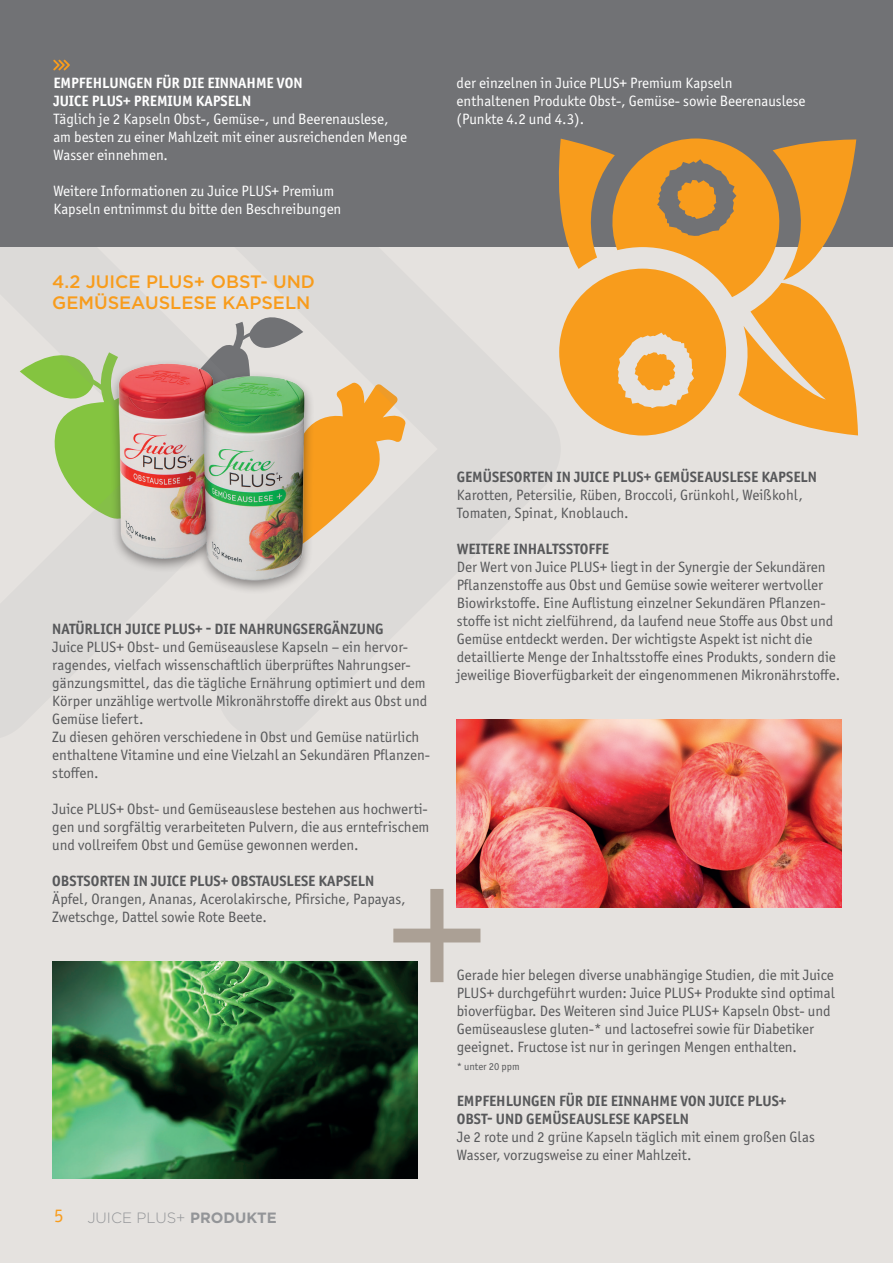
<style>
.page{position:relative;width:893px;height:1263px;background:#e5e2df}
.page>*{position:absolute;margin:0;border:0;box-sizing:border-box;transform-origin:0 0}
.t1{font:500 18px/21.6px "Gotham";color:#f89c1c}
.t2{font:15px/18px "Officina Sans ITC Pro";color:#57585a}
.t3{font:15px/18px "Officina Sans ITC Pro";color:#fff}
.t4{font:700 15px/18px "Officina Sans ITC Pro";color:#57585a}
.t5{font:700 15px/18px "Officina Sans ITC Pro";color:#fff}
.t6{font:300 14.85px "Gotham";color:#939598}
.t7{font:10.5px "Officina Sans ITC Pro";color:#57585a}
.s1{font-family:"Officina Sans ITC Pro";font-weight:400;font-size:19.2px;color:#f89c1c}
.s2{font-weight:700}
</style>
<div class="page">
<svg style="left:279px;top:318px;width:178px;height:423px;fill:#dcdad8"></svg>
<svg style="left:20px;top:317px;width:259px;height:187px"></svg>
<div style="left:0;top:0;width:893px;height:247px;background:#717275"></div>
<svg style="left:53px;top:60px;width:17px;height:10px"></svg>
<img style="left:88px;top:346px;width:290px;height:252px">
<img style="left:52px;top:961px;width:366px;height:217px">
<img style="left:457px;top:719px;width:385px;height:189px">
<svg style="left:558px;top:138px;width:300px;height:297px"></svg>
<svg style="left:393px;top:889px;width:87px;height:93px"></svg>
<p class="t5" style="left:53px;top:74px;width:251px">EMPFEHLUNGEN FÜR DIE EINNAHME VON<br>JUICE PLUS+ PREMIUM KAPSELN</p>
<p class="t3" style="left:53px;top:110px;width:355px">Täglich je 2 Kapseln Obst-, Gemüse-, und Beerenauslese, am besten zu einer Mahlzeit mit einer ausreichenden Menge<br>Wasser einnehmen.</p>
<p class="t3" style="left:53px;top:182px;width:290px">Weitere Informationen zu Juice PLUS+ Premium<br>Kapseln entnimmst du bitte den Beschreibungen</p>
<p class="t1" style="left:52px;top:270px;width:264px">4.2 JUICE PLUS+ OBST- UND<br>GEMÜSEAUSLESE KAPSELN</p>
<p class="t3" style="left:457px;top:74px;width:350px">der einzelnen in Juice PLUS+ Premium Kapseln enthaltenen Produkte Obst-, Gemüse- sowie Beerenauslese (Punkte 4.2 und 4.3).</p>
<p class="t4" style="left:52px;top:620px;width:333px">NATÜRLICH JUICE PLUS+ - DIE NAHRUNGSERGÄNZUNG</p>
<p class="t2" style="left:52px;top:638px;width:379px">Juice PLUS+ Obst- und Gemüseauslese Kapseln – ein hervor&shy;ragendes, vielfach wissenschaftlich überprüftes Nahrungser&shy;gänzungsmittel, das die tägliche Ernährung optimiert und dem Körper unzählige wertvolle Mikronährstoffe direkt aus Obst und Gemüse liefert.<br>Zu diesen gehören verschiedene in Obst und Gemüse natürlich enthaltene Vitamine und eine Vielzahl an Sekundären Pflanzen&shy;stoffen.</p>
<p class="t2" style="left:52px;top:800px;width:379px;text-align:justify">Juice PLUS+ Obst- und Gemüseauslese bestehen aus hochwerti&shy;gen und sorgfältig verarbeiteten Pulvern, die aus erntefrischem und vollreifem Obst und Gemüse gewonnen werden.</p>
<p class="t4" style="left:52px;top:872px;width:323px">OBSTSORTEN IN JUICE PLUS+ OBSTAUSLESE KAPSELN</p>
<p class="t2" style="left:52px;top:890px;width:355px">Äpfel, Orangen, Ananas, Acerolakirsche, Pfirsiche, Papayas,<br>Zwetschge, Dattel sowie Rote Beete.</p>
<p class="t6" style="left:54px;top:1208px;width:224px"><span class="s1">5</span> JUICE PLUS+ <span class="s2">PRODUKTE</span></p>
<p class="t4" style="left:457px;top:468px;width:362px">GEMÜSESORTEN IN JUICE PLUS+ GEMÜSEAUSLESE KAPSELN</p>
<p class="t2" style="left:457px;top:486px;width:348px">Karotten, Petersilie, Rüben, Broccoli, Grünkohl, Weißkohl,<br>Tomaten, Spinat, Knoblauch.</p>
<p class="t4" style="left:457px;top:540px;width:154px">WEITERE INHALTSSTOFFE</p>
<p class="t2" style="left:457px;top:558px;width:385px">Der Wert von Juice PLUS+ liegt in der Synergie der Sekundären Pflanzenstoffe aus Obst und Gemüse sowie weiterer wertvoller Biowirkstoffe. Eine Auflistung einzelner Sekundären Pflanzen&shy;stoffe ist nicht zielführend, da laufend neue Stoffe aus Obst und Gemüse entdeckt werden. Der wichtigste Aspekt ist nicht die detaillierte Menge der Inhaltsstoffe eines Produkts, sondern die jeweilige Bioverfügbarkeit der eingenommenen Mikronährstoffe.</p>
<p class="t2" style="left:457px;top:965px;width:380px">Gerade hier belegen diverse unabhängige Studien, die mit Juice PLUS+ durchgeführt wurden: Juice PLUS+ Produkte sind optimal bioverfügbar. Des Weiteren sind Juice PLUS+ Kapseln Obst- und Gemüseauslese gluten-* und lactosefrei sowie für Diabetiker geeignet. Fructose ist nur in geringen Mengen enthalten.</p>
<p class="t7" style="left:457px;top:1060px;width:64px">* unter 20 ppm</p>
<p class="t4" style="left:457px;top:1091px;width:331px">EMPFEHLUNGEN FÜR DIE EINNAHME VON JUICE PLUS+<br>OBST- UND GEMÜSEAUSLESE KAPSELN</p>
<p class="t2" style="left:457px;top:1127px;width:360px">Je 2 rote und 2 grüne Kapseln täglich mit einem großen Glas<br>Wasser, vorzugsweise zu einer Mahlzeit.</p>
</div>
